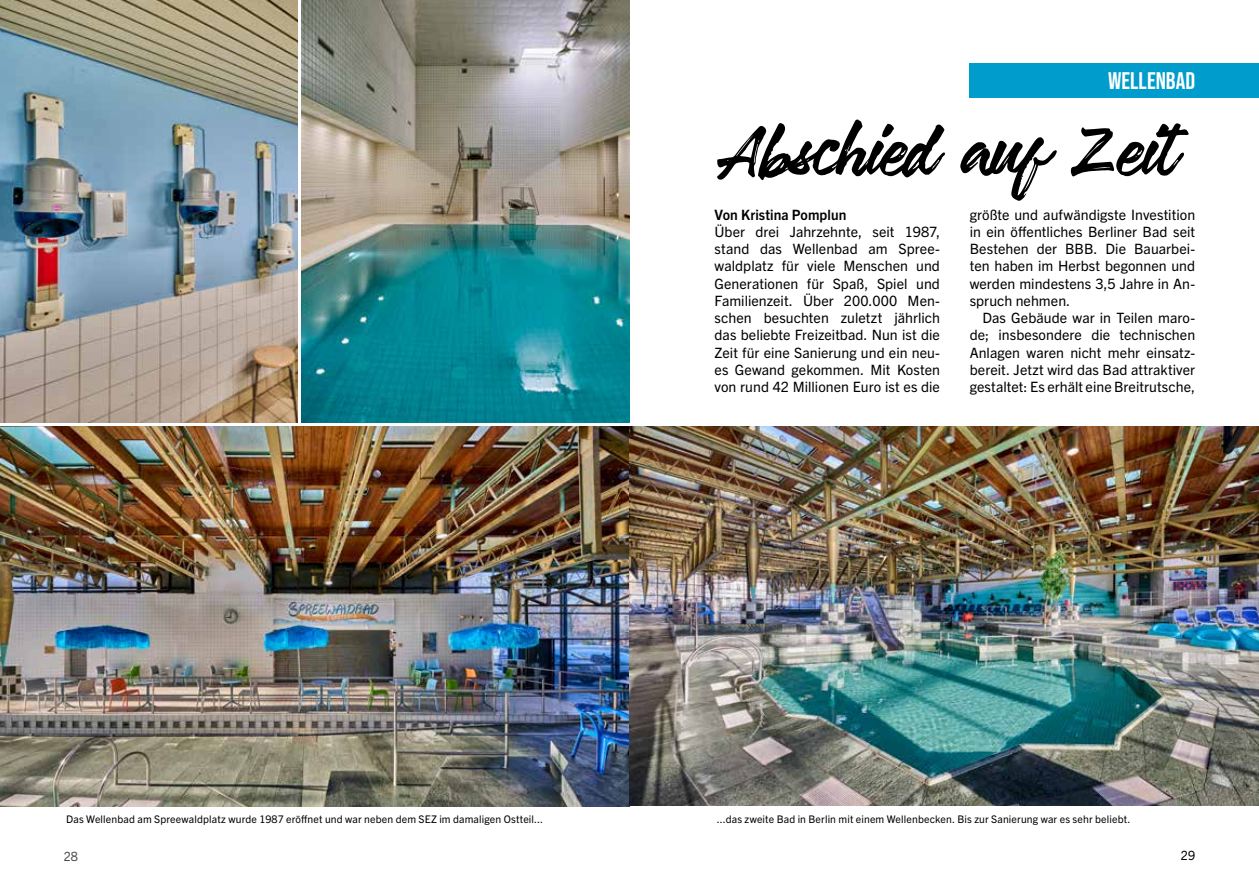
<style>
.page{position:relative;width:1259px;height:893px;background:#fff}
.page>*{position:absolute;margin:0;border:0;box-sizing:border-box;transform-origin:0 0}
.t1{font:69px "Robusta";color:#000}
.t2{font:24px "Bebas Neue";letter-spacing:.005em;color:#fff}
.t3{font:14.25px/17.2px "Trade Gothic Next LT Pro";letter-spacing:.005em;color:#000;text-align:justify}
.t4{font:700 14.25px "Trade Gothic Next LT Pro";letter-spacing:.005em;color:#000}
.t5{font:12.75px "Trade Gothic Next SR Pro";color:#4a4a49}
.t6{font:12.75px "Trade Gothic Next LT Pro";color:#000}
.t7{font:10.5px "Trade Gothic Next LT Pro";letter-spacing:.015em;color:#000}
</style>
<div class="page">
<img style="left:0;top:0;width:298px;height:422px">
<img style="left:302px;top:0;width:327px;height:422px">
<img style="left:0;top:427px;width:629px;height:379px">
<div style="left:969px;top:64px;width:290px;height:34px;background:#009dcc"></div>
<img style="left:629px;top:427px;width:630px;height:379px">
<h2 class="t2" style="left:1108px;top:67px;width:89px">WELLENBAD</h2>
<h1 class="t1" style="left:714px;top:104px;width:460px">Abschied auf Zeit</h1>
<p class="t7" style="left:66px;top:812px;width:478px">Das Wellenbad am Spreewaldplatz wurde 1987 eröffnet und war neben dem SEZ im damaligen Ostteil...</p>
<p class="t4" style="left:714px;top:204px;width:133px">Von Kristina Pomplun</p>
<p class="t3" style="left:714px;top:222px;width:227px">Über drei Jahrzehnte, seit 1987, stand das Wellenbad am Spree&shy;waldplatz für viele Menschen und Generationen für Spaß, Spiel und Familienzeit. Über 200.000 Men&shy;schen besuchten zuletzt jährlich das beliebte Freizeitbad. Nun ist die Zeit für eine Sanierung und ein neu&shy;es Gewand gekommen. Mit Kosten von rund 42 Millionen Euro ist es die</p>
<p class="t3" style="left:969px;top:205px;width:227px">größte und aufwändigste Investition in ein öffentliches Berliner Bad seit Bestehen der BBB. Die Bauarbei&shy;ten haben im Herbst begonnen und werden mindestens 3,5 Jahre in An&shy;spruch nehmen.</p>
<p class="t3" style="left:969px;top:308px;width:227px;text-indent:13px">Das Gebäude war in Teilen maro&shy;de; insbesondere die technischen Anlagen waren nicht mehr einsatz&shy;bereit. Jetzt wird das Bad attraktiver gestaltet: Es erhält eine Breitrutsche,</p>
<p class="t7" style="left:717px;top:812px;width:415px">...das zweite Bad in Berlin mit einem Wellenbecken. Bis zur Sanierung war es sehr beliebt.</p>
<p class="t5" style="left:64px;top:847px;width:16px">28</p>
<p class="t6" style="left:1180px;top:847px;width:16px">29</p>
</div>
